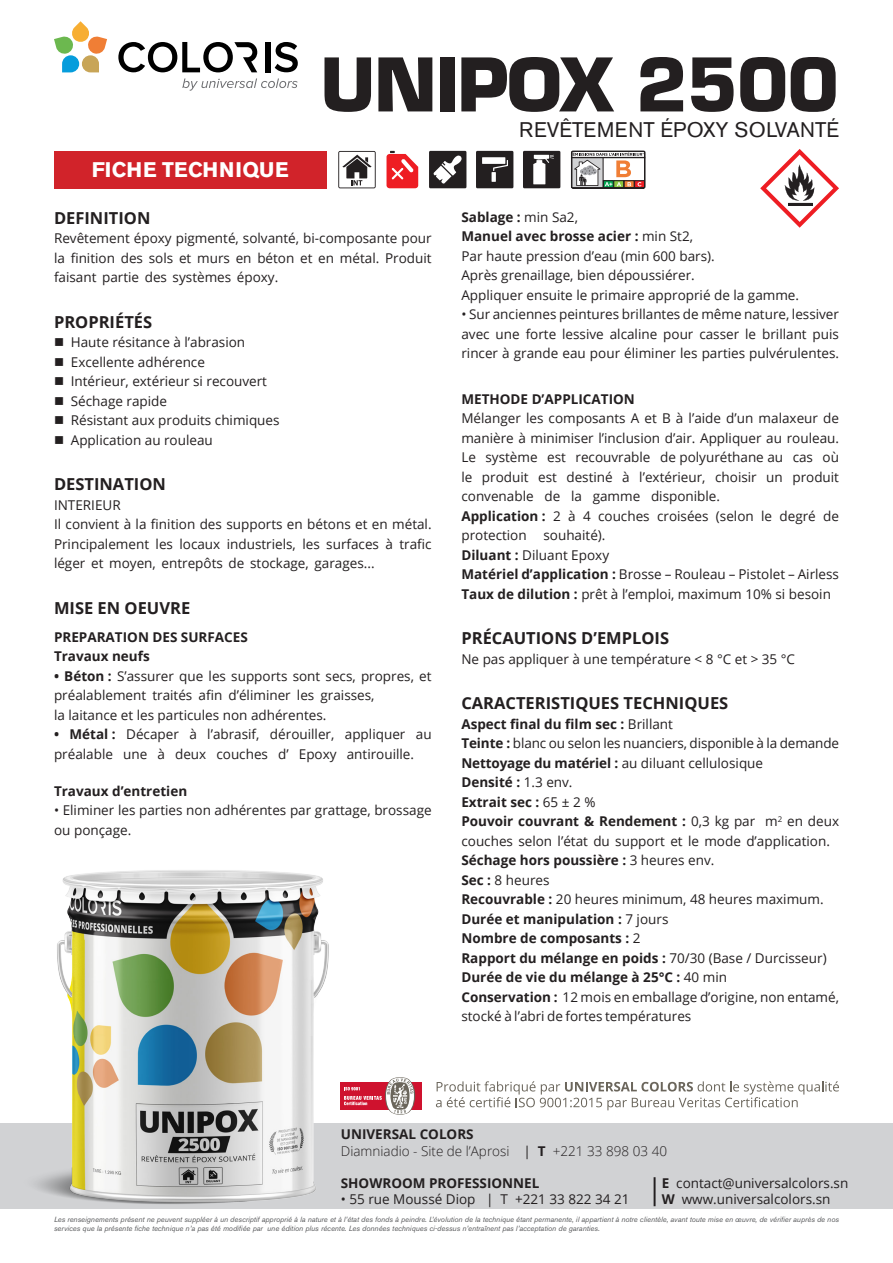
<style>
.page{position:relative;width:893px;height:1263px;background:#fff}
.page>*{position:absolute;margin:0;border:0;box-sizing:border-box;transform-origin:0 0}
.t1{font:700 72px "Eurostile";letter-spacing:-.02em;color:#231f20}
.t2{font:21px "Akzidenz Grotesk BE";color:#231f20}
.t3{font:700 21px "Akzidenz Grotesk BE";letter-spacing:.02em;color:#fff}
.t4{font:700 16.5px "Open Sans";color:#231f20}
.t5{font:13.5px/19.5px "Open Sans";color:#231f20}
.t6{font:700 13.5px "Open Sans";color:#231f20}
.t7{font:300 13.5px/16.2px "Open Sans";color:#231f20}
.t8{font:italic 7.5px/9px "Akzidenz Grotesk BE";color:#57585a}
.s1{font-weight:700}
.s2{font-weight:400}
</style>
<div class="page">
<div style="left:0;top:1124px;width:893px;height:85px;background:#d1d2d4"></div>
<hr style="left:654px;top:1177px;width:2px;height:29px;background:#231f20">
<svg style="left:54px;top:21px;width:53px;height:51px"></svg>
<svg style="left:118px;top:42px;width:139px;height:30px"></svg>
<div style="left:265px;top:42px;width:5px;height:30px;background:#000"></div>
<svg style="left:275px;top:42px;width:23px;height:30px"></svg>
<svg style="left:182px;top:78px;width:116px;height:13px"></svg>
<svg style="left:436px;top:1081px;width:403px;height:29px"></svg>
<div style="left:341px;top:1082px;width:81px;height:28px;background:#cf122e"></div>
<svg style="left:361px;top:1077px;width:54px;height:38px"></svg>
<div style="left:54px;top:151px;width:273px;height:37px;background:#d1232a"></div>
<svg style="left:429px;top:151px;width:37px;height:37px"></svg>
<svg style="left:476px;top:151px;width:37px;height:37px"></svg>
<svg style="left:523px;top:151px;width:37px;height:37px"></svg>
<svg style="left:386px;top:151px;width:32px;height:37px"></svg>
<svg style="left:338px;top:151px;width:38px;height:37px"></svg>
<svg style="left:571px;top:151px;width:75px;height:38px"></svg>
<svg style="left:760px;top:149px;width:79px;height:79px"></svg>
<hr style="left:788px;top:203px;width:24px;height:3px;background:#231f20">
<img style="left:9px;top:870px;width:352px;height:334px">
<p class="t1" style="left:320px;top:40px;width:521px">UNIPOX 2500</p>
<p class="t2" style="left:519px;top:117px;width:321px">REVÊTEMENT ÉPOXY SOLVANTÉ</p>
<p class="t3" style="left:92px;top:158px;width:198px">FICHE TECHNIQUE</p>
<p class="t4" style="left:54px;top:206px;width:98px">DEFINITION</p>
<p class="t5" style="left:54px;top:228px;width:379px;text-align:justify">Revêtement époxy pigmenté, solvanté, bi-composante pour la finition des sols et murs en béton et en métal. Produit faisant partie des systèmes époxy.</p>
<p class="t4" style="left:54px;top:310px;width:100px">PROPRIÉTÉS</p>
<p class="t5" style="left:71px;top:332px;width:176px">Haute résitance à l’abrasion</p>
<p class="t5" style="left:71px;top:352px;width:136px">Excellente adhérence</p>
<p class="t5" style="left:71px;top:371px;width:198px">Intérieur, extérieur si recouvert</p>
<p class="t5" style="left:71px;top:391px;width:98px">Séchage rapide</p>
<p class="t5" style="left:71px;top:410px;width:210px">Résistant aux produits chimiques</p>
<p class="t5" style="left:71px;top:430px;width:144px">Application au rouleau</p>
<p class="t4" style="left:54px;top:473px;width:113px">DESTINATION</p>
<p class="t5" style="left:54px;top:495px;width:68px">INTERIEUR</p>
<p class="t5" style="left:54px;top:514px;width:379px;text-align:justify">Il convient à la finition des supports en bétons et en métal.<br>Principalement les locaux industriels, les surfaces à trafic léger et moyen, entrepôts de stockage, garages...</p>
<p class="t4" style="left:54px;top:596px;width:138px">MISE EN OEUVRE</p>
<p class="t6" style="left:54px;top:627px;width:195px">PREPARATION DES SURFACES</p>
<p class="t6" style="left:54px;top:647px;width:97px">Travaux neufs</p>
<p class="t5" style="left:54px;top:666px;width:379px"><span class="s1">• Béton :</span> S’assurer que les supports sont secs, propres, et préalablement traités afin d’éliminer les graisses,</p>
<p class="t5" style="left:54px;top:705px;width:274px">la laitance et les particules non adhérentes.</p>
<p class="t5" style="left:54px;top:724px;width:379px"><span class="s1">• Métal :</span> Décaper à l’abrasif, dérouiller, appliquer au préalable une à deux couches d’ Epoxy antirouille.</p>
<p class="t6" style="left:54px;top:781px;width:135px">Travaux d’entretien</p>
<p class="t5" style="left:54px;top:800px;width:379px">• Eliminer les parties non adhérentes par grattage, brossage ou ponçage.</p>
<p class="t6" style="left:461px;top:207px;width:118px">Sablage : <span class="s2">min Sa2,</span></p>
<p class="t6" style="left:461px;top:227px;width:233px">Manuel avec brosse acier : <span class="s2">min St2,</span></p>
<p class="t5" style="left:461px;top:246px;width:255px">Par haute pression d’eau (min 600 bars).</p>
<p class="t5" style="left:461px;top:265px;width:235px">Après grenaillage, bien dépoussiérer.</p>
<p class="t5" style="left:461px;top:285px;width:339px">Appliquer ensuite le primaire approprié de la gamme.</p>
<p class="t5" style="left:461px;top:304px;width:379px;text-align:justify">• Sur anciennes peintures brillantes de même nature, lessiver avec une forte lessive alcaline pour casser le brillant puis rincer à grande eau pour éliminer les parties pulvérulentes.</p>
<p class="t6" style="left:461px;top:389px;width:175px">METHODE D’APPLICATION</p>
<p class="t5" style="left:461px;top:408px;width:379px">Mélanger les composants A et B à l’aide d’un malaxeur de manière à minimiser l’inclusion d’air. Appliquer au rouleau.</p>
<p class="t5" style="left:461px;top:447px;width:379px;text-align:justify">Le système est recouvrable de polyuréthane au cas où le produit est destiné à l’extérieur, choisir un produit convenable de la gamme disponible.</p>
<p class="t5" style="left:461px;top:506px;width:379px"><span class="s1">Application :</span> 2 à 4 couches croisées (selon le degré de protection souhaité).</p>
<p class="t5" style="left:461px;top:545px;width:149px"><span class="s1">Diluant :</span> Diluant Epoxy</p>
<p class="t5" style="left:461px;top:564px;width:379px"><span class="s1">Matériel d’application :</span> Brosse – Rouleau – Pistolet – Airless</p>
<p class="t5" style="left:461px;top:584px;width:371px"><span class="s1">Taux de dilution :</span> prêt à l’emploi, maximum 10% si besoin</p>
<p class="t4" style="left:461px;top:626px;width:209px">PRÉCAUTIONS D’EMPLOIS</p>
<p class="t5" style="left:461px;top:649px;width:335px">Ne pas appliquer à une température &lt; 8 °C et &gt; 35 °C</p>
<p class="t4" style="left:461px;top:691px;width:268px">CARACTERISTIQUES TECHNIQUES</p>
<p class="t6" style="left:461px;top:714px;width:213px">Aspect final du film sec : <span class="s2">Brillant</span></p>
<p class="t5" style="left:461px;top:733px;width:379px"><span class="s1">Teinte :</span> blanc ou selon les nuanciers, disponible à la demande</p>
<p class="t5" style="left:461px;top:753px;width:303px"><span class="s1">Nettoyage du matériel :</span> au diluant cellulosique</p>
<p class="t6" style="left:461px;top:773px;width:113px">Densité : <span class="s2">1.3 env.</span></p>
<p class="t6" style="left:461px;top:792px;width:136px">Extrait sec : <span class="s2">65 ± 2 %</span></p>
<p class="t5" style="left:461px;top:811px;width:379px"><span class="s1">Pouvoir couvrant &amp; Rendement :</span> 0,3 kg par m<sup>2</sup> en deux couches selon l’état du support et le mode d’application.</p>
<p class="t6" style="left:461px;top:851px;width:254px">Séchage hors poussière : <span class="s2">3 heures env.</span></p>
<p class="t5" style="left:461px;top:870px;width:90px"><span class="s1">Sec :</span> 8 heures</p>
<p class="t5" style="left:461px;top:889px;width:364px"><span class="s1">Recouvrable :</span> 20 heures minimum, 48 heures maximum.</p>
<p class="t6" style="left:461px;top:909px;width:209px">Durée et manipulation : <span class="s2">7 jours</span></p>
<p class="t6" style="left:461px;top:929px;width:181px">Nombre de composants : <span class="s2">2</span></p>
<p class="t6" style="left:461px;top:948px;width:367px">Rapport du mélange en poids : <span class="s2">70/30 (Base / Durcisseur)</span></p>
<p class="t6" style="left:461px;top:968px;width:267px">Durée de vie du mélange à 25°C : <span class="s2">40 min</span></p>
<p class="t5" style="left:461px;top:987px;width:379px"><span class="s1">Conservation :</span> 12 mois en emballage d’origine, non entamé, stocké à l’abri de fortes températures</p>
<p class="t7" style="left:341px;top:1126px;width:328px"><span class="s1">UNIVERSAL COLORS<br></span>Diamniadio - Site de l’Aprosi <span class="s2">|</span> <span class="s1">T</span> +221 33 898 03 40</p>
<p class="t6" style="left:341px;top:1173px;width:200px">SHOWROOM PROFESSIONNEL</p>
<p class="t5" style="left:341px;top:1189px;width:290px">• 55 rue Moussé Diop | T +221 33 822 34 21</p>
<p class="t5" style="left:662px;top:1174px;width:188px;line-height:16.2px"><span class="s1">E</span> contact@universalcolors.sn<br><span class="s1">W</span> www.universalcolors.sn</p>
<p class="t8" style="left:54px;top:1215px;width:786px">Les renseignements présent ne peuvent suppléer à un descriptif approprié à la nature et à l’état des fonds à peindre. L’évolution de la technique étant permanente, il appartient à notre clientèle, avant toute mise en œuvre, de vérifier auprès de nos services que la présente fiche technique n’a pas été modifiée par une édition plus récente. Les données techniques ci-dessus n’entraînent pas l’acceptation de garanties.</p>
</div>
